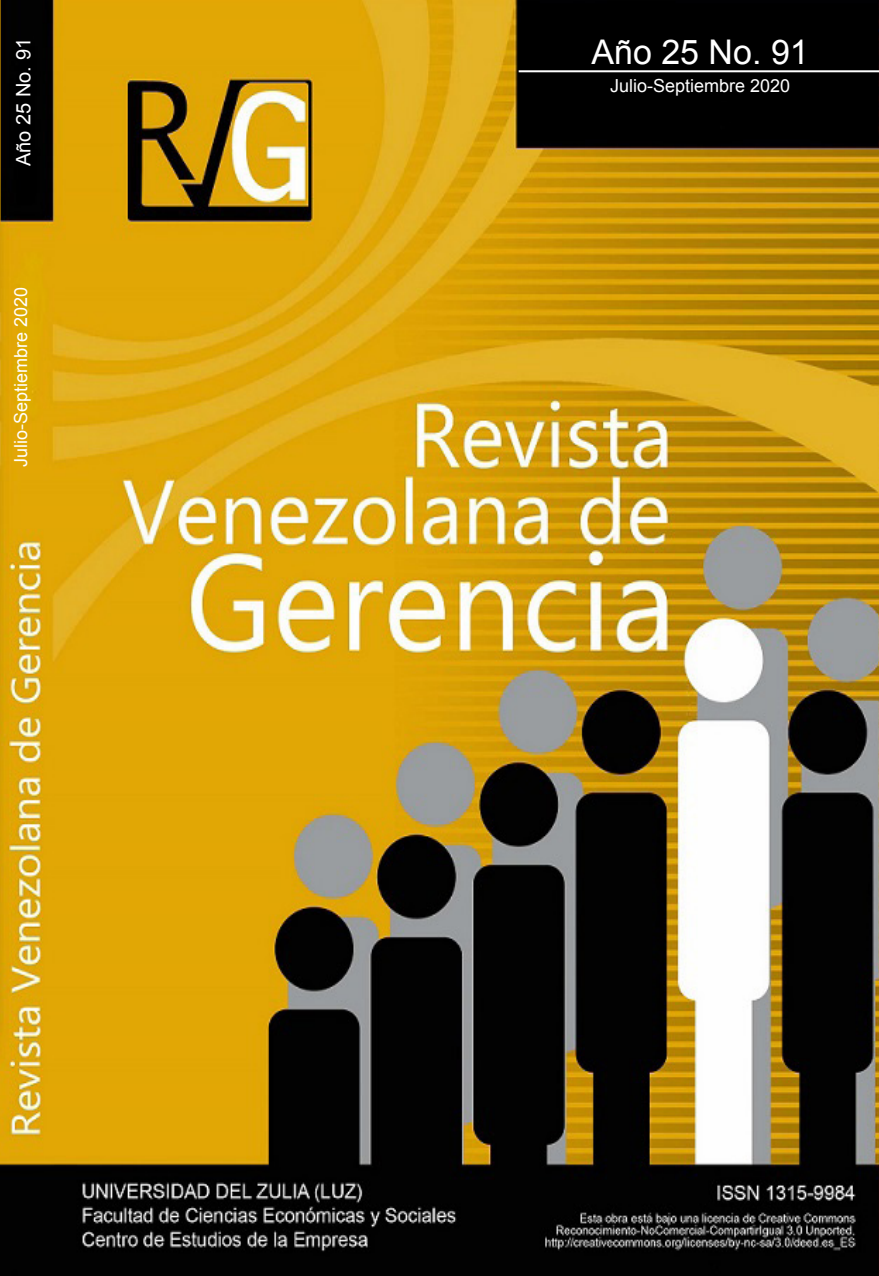
<style>
.page{position:relative;width:879px;height:1276px;background:#fff}
.page>*{position:absolute;margin:0;border:0;box-sizing:border-box;transform-origin:0 0}
.t1{font:34px "Arial";color:#fff}
.t2{font:20px "Arial";color:#fff}
.t3{font:18px "Arial";color:#fff}
</style>
<div class="page">
<img style="left:0;top:0;width:879px;height:1276px">
<hr style="left:519px;top:70px;width:360px;height:2px;background:#fff">
<p class="t2" style="left:10px;top:166px;width:129px;rotate:-90deg">Año 25 No. 91</p>
<p class="t3" style="left:9px;top:467px;width:182px;rotate:-90deg">Julio-Septiembre 2020</p>
<h1 class="t1" style="left:591px;top:30px;width:219px">Año 25 No. 91</h1>
<p class="t3" style="left:610px;top:74px;width:182px">Julio-Septiembre 2020</p>
</div>
